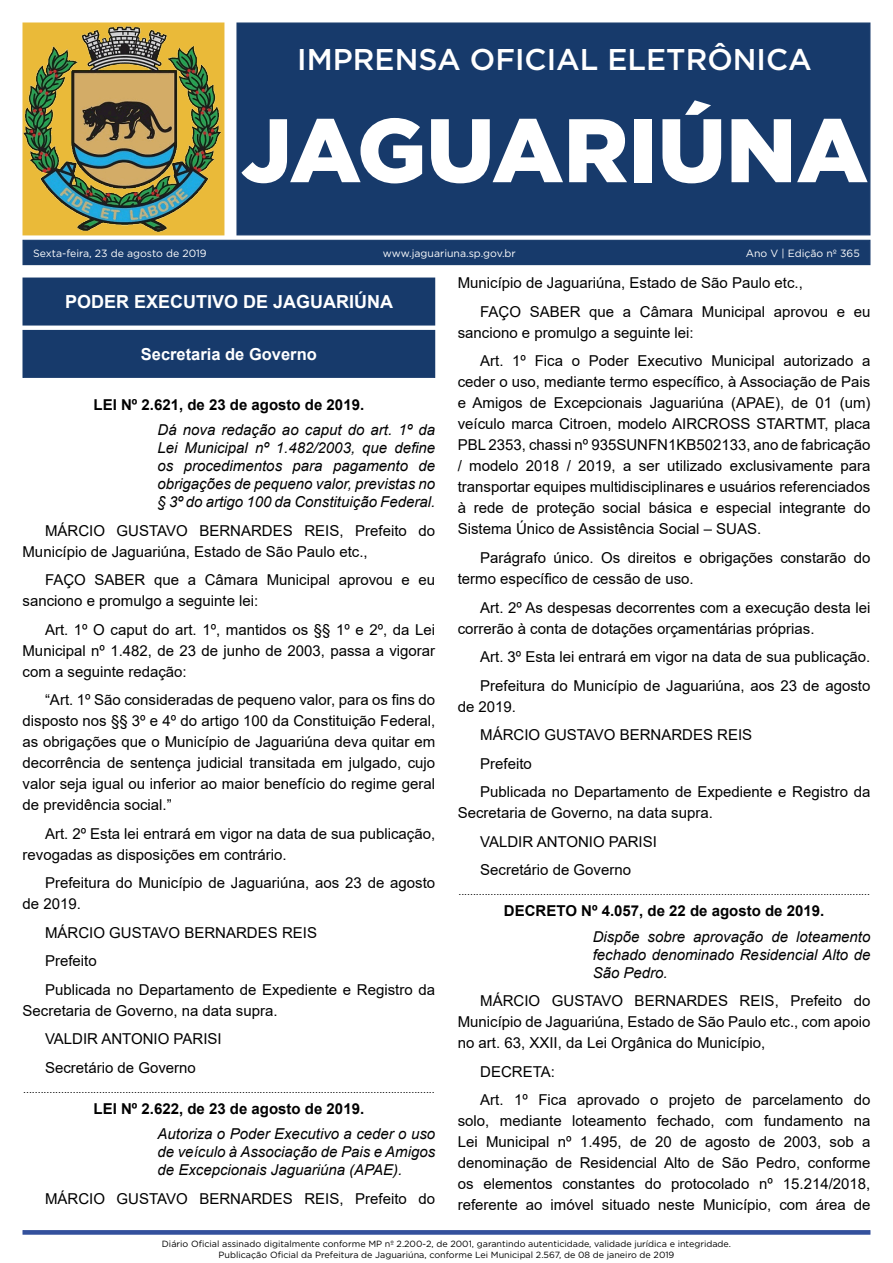
<style>
.page{position:relative;width:893px;height:1263px;background:#fff}
.page>*{position:absolute;margin:0;border:0;box-sizing:border-box;transform-origin:0 0}
.t1{font:900 90px "Gotham";color:#fff}
.t2{font:500 30px "Gotham";color:#fff}
.t3{font:700 18px "Arial";color:#fff}
.t4{font:700 16.5px "Arial";color:#fff}
._2_-_Corpo{font:15px/21px "Arial";color:#000}
._3_-_Ementa{font:italic 15px/18px "Arial";color:#000;text-align:justify}
._1_-_Cabeçalho{font:700 15px "Arial";color:#000}
._4_-_Fim{font:10.5px "Arial";color:#000}
.t5{font:10.5px "Gotham";color:#fff}
.t6{font:9px/10.8px "Gotham";color:#000;text-align:center}
</style>
<div class="page">
<div style="left:22px;top:240px;width:848px;height:25px;background:#173a6b"></div>
<svg style="left:22px;top:1230px;width:848px;height:5px;background:#415ca2"></svg>
<div style="left:236px;top:22px;width:634px;height:213px;background:#173a6b;border:1px solid #173a6b"></div>
<div style="left:23px;top:23px;width:201px;height:212px;background:#eaba39"></div>
<img style="left:24px;top:26px;width:196px;height:206px">
<div style="left:22px;top:22px;width:202px;height:213px;border:1px solid #eaba39"></div>
<div style="left:23px;top:278px;width:412px;height:47px;background:#173a6b"></div>
<div style="left:22px;top:278px;width:413px;height:48px;border:1px solid #173a6b"></div>
<div style="left:23px;top:330px;width:412px;height:47px;background:#173a6b"></div>
<div style="left:22px;top:330px;width:413px;height:48px;border:1px solid #173a6b"></div>
<h2 class="t2" style="left:297px;top:40px;width:516px">IMPRENSA OFICIAL ELETRÔNICA</h2>
<h1 class="t1" style="left:241px;top:88px;width:629px">JAGUARIÚNA</h1>
<p class="t5" style="left:33px;top:246px;width:175px">Sexta-feira, 23 de agosto de 2019</p>
<p class="t5" style="left:383px;top:246px;width:134px">www.jaguariuna.sp.gov.br</p>
<p class="t5" style="left:746px;top:246px;width:116px">Ano V | Edição nº 365</p>
<p class="t3" style="left:65px;top:289px;width:330px">PODER EXECUTIVO DE JAGUARIÚNA</p>
<p class="t4" style="left:141px;top:342px;width:178px">Secretaria de Governo</p>
<p class="_1_-_Cabeçalho" style="left:94px;top:394px;width:272px">LEI Nº 2.621, de 23 de agosto de 2019.</p>
<p class="_3_-_Ementa" style="left:158px;top:421px;width:279px">Dá nova redação ao caput do art. 1º da Lei Municipal nº 1.482/2003, que define os procedimentos para pagamento de obrigações de pequeno valor, previstas no § 3º do artigo 100 da Constituição Federal.</p>
<p class="_2_-_Corpo" style="left:22px;top:520px;width:414px;text-indent:22px">MÁRCIO GUSTAVO BERNARDES REIS, Prefeito do<br>Município de Jaguariúna, Estado de São Paulo etc.,</p>
<p class="_2_-_Corpo" style="left:22px;top:569px;width:414px;text-indent:22px">FAÇO SABER que a Câmara Municipal aprovou e eu sanciono e promulgo a seguinte lei:</p>
<p class="_2_-_Corpo" style="left:22px;top:619px;width:414px;text-align:justify;text-indent:22px">Art. 1º O caput do art. 1º, mantidos os §§ 1º e 2º, da Lei Municipal nº 1.482, de 23 de junho de 2003, passa a vigorar com a seguinte redação:</p>
<p class="_2_-_Corpo" style="left:22px;top:689px;width:414px;text-align:justify;text-indent:22px">“Art. 1º São consideradas de pequeno valor, para os fins do disposto nos §§ 3º e 4º do artigo 100 da Constituição Federal, as obrigações que o Município de Jaguariúna deva quitar em decorrência de sentença judicial transitada em julgado, cujo valor seja igual ou inferior ao maior benefício do regime geral de previdência social.”</p>
<p class="_2_-_Corpo" style="left:22px;top:823px;width:414px;text-indent:22px">Art. 2º Esta lei entrará em vigor na data de sua publicação, revogadas as disposições em contrário.</p>
<p class="_2_-_Corpo" style="left:22px;top:872px;width:414px;text-indent:22px">Prefeitura do Município de Jaguariúna, aos 23 de agosto de 2019.</p>
<p class="_2_-_Corpo" style="left:45px;top:922px;width:273px">MÁRCIO GUSTAVO BERNARDES REIS</p>
<p class="_2_-_Corpo" style="left:45px;top:950px;width:53px">Prefeito</p>
<p class="_2_-_Corpo" style="left:22px;top:979px;width:414px;text-indent:22px">Publicada no Departamento de Expediente e Registro da<br>Secretaria de Governo, na data supra.</p>
<p class="_2_-_Corpo" style="left:45px;top:1028px;width:178px">VALDIR ANTONIO PARISI</p>
<p class="_2_-_Corpo" style="left:45px;top:1057px;width:152px">Secretário de Governo</p>
<p class="_4_-_Fim" style="left:23px;top:1082px;width:413px">.............................................................................................................................................</p>
<p class="_1_-_Cabeçalho" style="left:94px;top:1098px;width:272px">LEI Nº 2.622, de 23 de agosto de 2019.</p>
<p class="_3_-_Ementa" style="left:158px;top:1125px;width:279px">Autoriza o Poder Executivo a ceder o uso de veículo à Associação de Pais e Amigos de Excepcionais Jaguariúna (APAE).</p>
<p class="_2_-_Corpo" style="left:45px;top:1188px;width:392px">MÁRCIO GUSTAVO BERNARDES REIS, Prefeito do</p>
<p class="_2_-_Corpo" style="left:458px;top:273px;width:347px">Município de Jaguariúna, Estado de São Paulo etc.,</p>
<p class="_2_-_Corpo" style="left:458px;top:301px;width:414px;text-indent:22px">FAÇO SABER que a Câmara Municipal aprovou e eu sanciono e promulgo a seguinte lei:</p>
<p class="_2_-_Corpo" style="left:458px;top:351px;width:414px;text-align:justify;text-indent:22px">Art. 1º Fica o Poder Executivo Municipal autorizado a ceder o uso, mediante termo específico, à Associação de Pais e Amigos de Excepcionais Jaguariúna (APAE), de 01 (um) veículo marca Citroen, modelo AIRCROSS STARTMT, placa PBL 2353, chassi nº 935SUNFN1KB502133, ano de fabricação / modelo 2018 / 2019, a ser utilizado exclusivamente para transportar equipes multidisciplinares e usuários referenciados à rede de proteção social básica e especial integrante do Sistema Único de Assistência Social – SUAS.</p>
<p class="_2_-_Corpo" style="left:458px;top:547px;width:414px;text-indent:22px">Parágrafo único. Os direitos e obrigações constarão do termo específico de cessão de uso.</p>
<p class="_2_-_Corpo" style="left:458px;top:597px;width:414px;text-indent:22px">Art. 2º As despesas decorrentes com a execução desta lei correrão à conta de dotações orçamentárias próprias.</p>
<p class="_2_-_Corpo" style="left:480px;top:646px;width:392px">Art. 3º Esta lei entrará em vigor na data de sua publicação.</p>
<p class="_2_-_Corpo" style="left:458px;top:675px;width:414px;text-indent:22px">Prefeitura do Município de Jaguariúna, aos 23 de agosto de 2019.</p>
<p class="_2_-_Corpo" style="left:480px;top:724px;width:273px">MÁRCIO GUSTAVO BERNARDES REIS</p>
<p class="_2_-_Corpo" style="left:480px;top:753px;width:53px">Prefeito</p>
<p class="_2_-_Corpo" style="left:458px;top:781px;width:414px;text-indent:22px">Publicada no Departamento de Expediente e Registro da<br>Secretaria de Governo, na data supra.</p>
<p class="_2_-_Corpo" style="left:480px;top:831px;width:178px">VALDIR ANTONIO PARISI</p>
<p class="_2_-_Corpo" style="left:480px;top:859px;width:152px">Secretário de Governo</p>
<p class="_4_-_Fim" style="left:458px;top:884px;width:413px">.............................................................................................................................................</p>
<p class="_1_-_Cabeçalho" style="left:504px;top:900px;width:322px">DECRETO Nº 4.057, de 22 de agosto de 2019.</p>
<p class="_3_-_Ementa" style="left:593px;top:927px;width:279px">Dispõe sobre aprovação de loteamento fechado denominado Residencial Alto de São Pedro.</p>
<p class="_2_-_Corpo" style="left:458px;top:990px;width:414px;text-align:justify;text-indent:22px">MÁRCIO GUSTAVO BERNARDES REIS, Prefeito do Município de Jaguariúna, Estado de São Paulo etc., com apoio no art. 63, XXII, da Lei Orgânica do Município,</p>
<p class="_2_-_Corpo" style="left:480px;top:1061px;width:76px">DECRETA:</p>
<p class="_2_-_Corpo" style="left:458px;top:1089px;width:414px;text-align:justify;text-indent:22px">Art. 1º Fica aprovado o projeto de parcelamento do solo, mediante loteamento fechado, com fundamento na Lei Municipal nº 1.495, de 20 de agosto de 2003, sob a denominação de Residencial Alto de São Pedro, conforme os elementos constantes do protocolado nº 15.214/2018, referente ao imóvel situado neste Município, com área de</p>
<p class="t6" style="left:162px;top:1238px;width:571px">Diário Oficial assinado digitalmente conforme MP nº 2.200-2, de 2001, garantindo autenticidade, validade jurídica e integridade.<br>Publicação Oficial da Prefeitura de Jaguariúna, conforme Lei Municipal 2.567, de 08 de janeiro de 2019</p>
</div>
